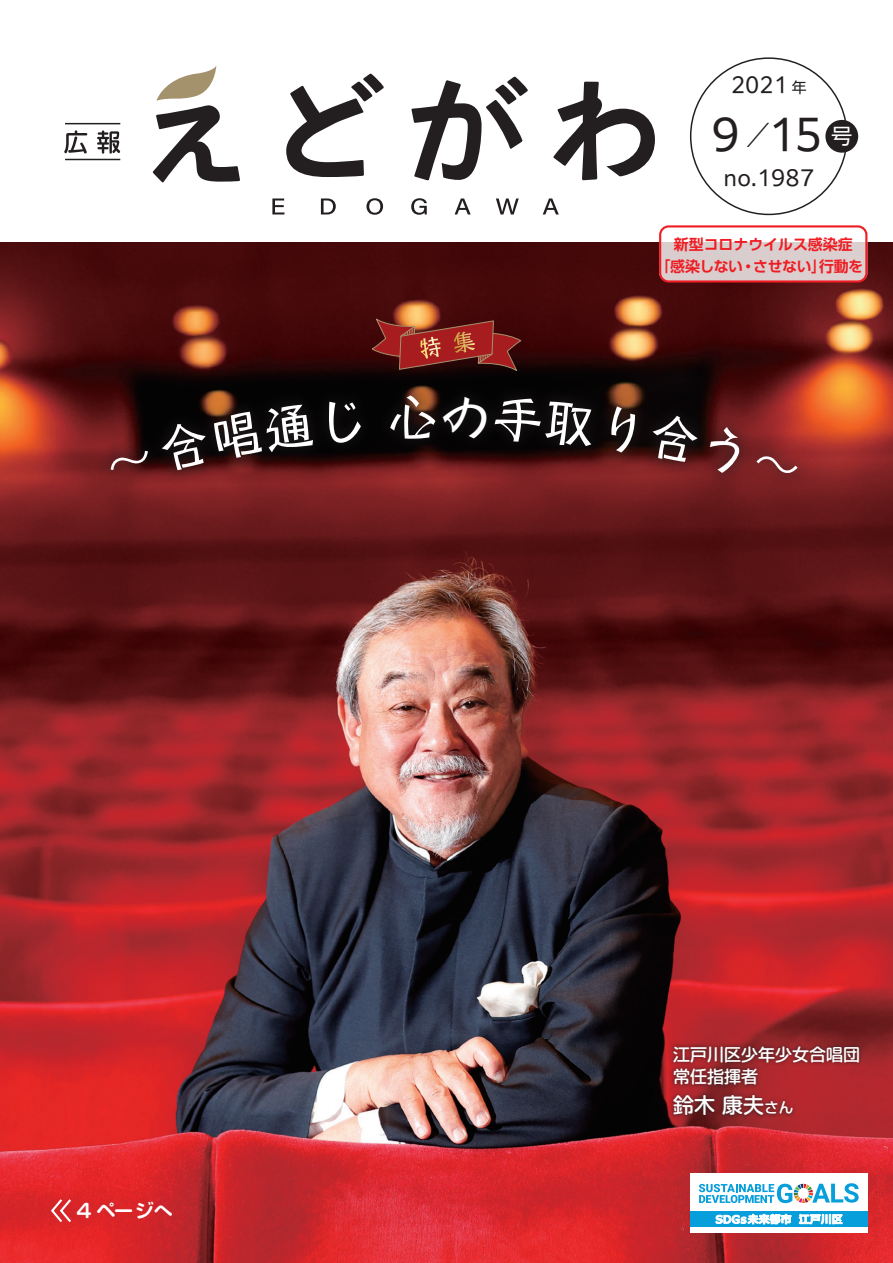
<style>
.page{position:relative;width:893px;height:1263px;background:#fff}
.page>*{position:absolute;margin:0;border:0;box-sizing:border-box;transform-origin:0 0}
.t1{font:42.45px "PUD Shin Go Pr 6 N";color:#231f20}
.t2{font:21.3px "PUD Shin Go Pr 6 N";color:#231f20}
.t3{font:21.3px "PUD Shin Go Pr 6 N";color:#fff}
.t4{font:500 21px "Soft Go Std";color:#fff}
.t5{font:700 19.2px "Soft Go Std De";color:#fff}
.t6{font:500 16.95px/22.4px "Soft Go Std";color:#fff}
.t7{font:700 14.85px/21.3px "UD Shin Go Pr 6 N De";color:#ee1d23}
.t8{font:14.85px "PUD Shin Go Pr 6 N";color:#231f20}
.s1{font-size:14.7px}
</style>
<div class="page">
<img style="left:0;top:242px;width:893px;height:1021px">
<svg style="left:272px;top:198px;width:13px;height:16px"></svg>
<svg style="left:321px;top:198px;width:15px;height:16px"></svg>
<svg style="left:366px;top:198px;width:17px;height:17px"></svg>
<svg style="left:411px;top:198px;width:16px;height:17px"></svg>
<svg style="left:455px;top:198px;width:16px;height:16px"></svg>
<svg style="left:496px;top:198px;width:23px;height:16px"></svg>
<svg style="left:543px;top:198px;width:16px;height:16px"></svg>
<svg style="left:286px;top:74px;width:98px;height:103px"></svg>
<svg style="left:553px;top:82px;width:102px;height:98px"></svg>
<svg style="left:153px;top:66px;width:87px;height:116px"></svg>
<svg style="left:411px;top:77px;width:117px;height:103px"></svg>
<svg style="left:64px;top:130px;width:23px;height:23px"></svg>
<svg style="left:97px;top:131px;width:23px;height:23px"></svg>
<hr style="left:65px;top:159px;width:55px;height:1px;background:#231f20">
<hr style="left:65px;top:123px;width:55px;height:1px;background:#231f20">
<svg style="left:50px;top:1197px;width:23px;height:27px"></svg>
<div style="left:825px;top:120px;width:33px;height:33px;background:#231f20;border-radius:50%"></div>
<div style="left:690px;top:1174px;width:177px;height:59px;background:#fff"></div>
<div style="left:690px;top:1211px;width:177px;height:16px;background:#069edb"></div>
<svg style="left:716px;top:1214px;width:75px;height:10px"></svg>
<svg style="left:799px;top:1214px;width:43px;height:10px"></svg>
<svg style="left:699px;top:1183px;width:160px;height:20px"></svg>
<svg style="left:659px;top:227px;width:208px;height:54px;fill:#dbcece"></svg>
<div style="left:659px;top:225px;width:208px;height:58px;border:2px solid #ee1d23;border-radius:9px"></div>
<div style="left:96px;top:381px;width:716px;height:107px;background:#231f20;opacity:.75"></div>
<div style="left:669px;top:1042px;width:194px;height:78px;background:#231f20;opacity:.75"></div>
<svg style="left:370px;top:319px;width:153px;height:52px;background:#7e201d"></svg>
<svg style="left:756px;top:453px;width:42px;height:23px"></svg>
<svg style="left:389px;top:394px;width:47px;height:45px;background:#2c1911"></svg>
<div style="left:443px;top:396px;width:44px;height:42px;background:#0c0a0b"></div>
<div style="left:494px;top:396px;width:101px;height:52px;background:#0e0b0c"></div>
<svg style="left:608px;top:405px;width:29px;height:49px"></svg>
<svg style="left:648px;top:411px;width:96px;height:65px;background:#441516"></svg>
<svg style="left:157px;top:403px;width:157px;height:70px;background:#210f0e"></svg>
<div style="left:327px;top:399px;width:35px;height:45px;background:#0a0909"></div>
<svg style="left:108px;top:449px;width:43px;height:22px"></svg>
<p class="t5" style="left:77px;top:1197px;width:98px">4 ページへ</p>
<h2 class="t2" style="left:731px;top:73px;width:58px">2021</h2>
<p class="t8" style="left:792px;top:79px;width:16px">年</p>
<h1 class="t1" style="left:711px;top:112px;width:113px">9 <sup>／</sup>15</h1>
<h2 class="t2" style="left:724px;top:166px;width:92px">no.1987</h2>
<h2 class="t3" style="left:831px;top:125px;width:23px">号</h2>
<p class="t7" style="left:819px;top:234px;width:46px;text-indent:-145px">新型コロナウイルス感染症行動を</p>
<p class="t7" style="left:655px;top:255px;width:89px">「感染しない</p>
<p class="t7" style="left:753px;top:255px;width:74px">させない」</p>
<p class="t7" style="left:741px;top:255px;width:16px">・</p>
<p class="t6" style="left:673px;top:1042px;width:189px">江戸川区少年少女合唱団常任指揮者</p>
<h3 class="t4" style="left:673px;top:1090px;width:122px">鈴木康夫<span class="s1">さん</span></h3>
</div>
